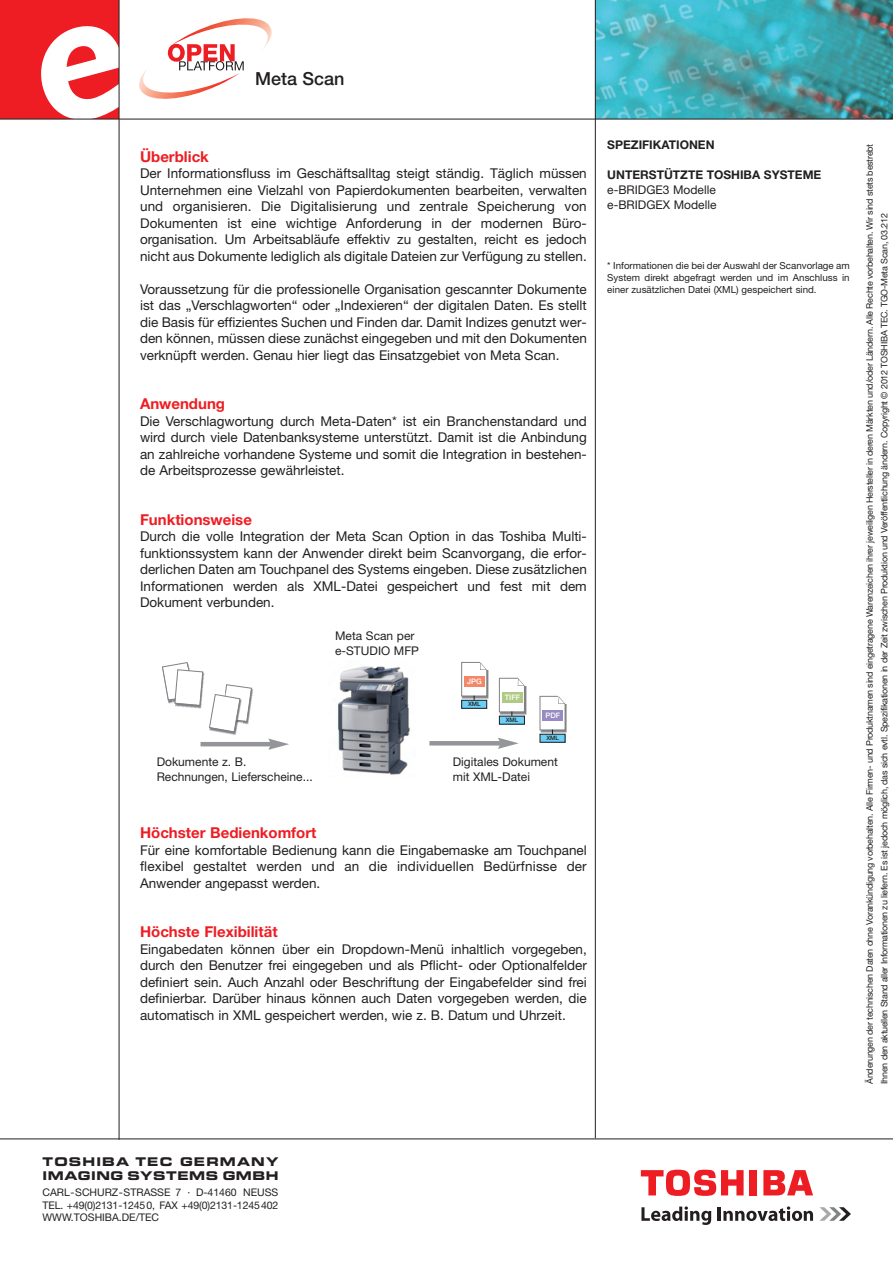
<style>
.page{position:relative;width:893px;height:1263px;background:#fff}
.page>*{position:absolute;margin:0;border:0;box-sizing:border-box;transform-origin:0 0}
.t1{font:500 18px "Helvetica Neue";color:#231f20}
.t2{font:700 15px "Helvetica Neue";color:#ee1d23}
.t3{font:13.5px/16.5px "Helvetica Neue";color:#231f20;text-align:justify}
.t4{font:12px/15.1px "Helvetica Neue";color:#231f20}
.t5{font:700 12px "Helvetica Neue";color:#231f20}
.t6{font:12px/13.5px "Eurostile Bold Extended Two";letter-spacing:.045em;color:#231f20}
.t7{font:10.5px/12px "Helvetica Neue";letter-spacing:-.005em;color:#231f20;text-align:justify}
.t8{font:9.75px/11.7px "Helvetica Neue";color:#231f20;text-align:justify}
.t9{font:9px/14.9px "Helvetica Neue";letter-spacing:-.03em;color:#231f20}
.t10{font:500 7.5px "Helvetica Neue";color:#fff}
.t11{font:500 6px "Helvetica Neue";color:#231f20}
</style>
<div class="page">
<img style="left:539px;top:695px;width:28px;height:40px">
<div style="left:540px;top:696px;width:25px;height:34px;background:#fff"></div>
<div style="left:540px;top:696px;width:25px;height:34px;border:1px solid #808285"></div>
<img style="left:498px;top:677px;width:29px;height:40px">
<div style="left:500px;top:678px;width:24px;height:34px;background:#fff"></div>
<div style="left:499px;top:678px;width:26px;height:34px;border:1px solid #808285"></div>
<img style="left:461px;top:670px;width:28px;height:31px">
<div style="left:462px;top:663px;width:24px;height:33px;background:#fff"></div>
<div style="left:461px;top:662px;width:26px;height:34px;border:1px solid #808285"></div>
<div style="left:464px;top:676px;width:21px;height:11px;background:#f38767"></div>
<div style="left:0;top:0;width:119px;height:119px;background:#ee1d23"></div>
<svg style="left:36px;top:21px;width:83px;height:98px"></svg>
<img style="left:596px;top:0;width:297px;height:119px">
<hr style="left:0;top:119px;width:893px;height:1px;background:#231f20">
<hr style="left:595px;top:0;width:1px;height:1138px;background:#231f20">
<svg style="left:819px;top:1207px;width:32px;height:14px"></svg>
<svg style="left:641px;top:1206px;width:70px;height:19px"></svg>
<hr style="left:718px;top:1207px;width:3px;height:14px;background:#231f20">
<svg style="left:723px;top:1206px;width:90px;height:15px"></svg>
<div style="left:750px;top:1170px;width:7px;height:25px;background:#ee1d23"></div>
<svg style="left:763px;top:1170px;width:50px;height:25px"></svg>
<svg style="left:641px;top:1170px;width:103px;height:26px"></svg>
<hr style="left:0;top:1138px;width:893px;height:1px;background:#231f20">
<hr style="left:119px;top:0;width:1px;height:1140px;background:#231f20">
<svg style="left:139px;top:18px;width:133px;height:81px"></svg>
<img style="left:337px;top:666px;width:73px;height:109px">
<hr style="left:201px;top:742px;width:71px;height:4px;background:#939598">
<svg style="left:268px;top:738px;width:21px;height:12px"></svg>
<hr style="left:429px;top:741px;width:73px;height:4px;background:#939598">
<svg style="left:498px;top:738px;width:21px;height:11px"></svg>
<div style="left:462px;top:700px;width:25px;height:8px;background:#6bcff6"></div>
<div style="left:461px;top:700px;width:26px;height:8px;border:1px solid #231f20"></div>
<svg style="left:480px;top:662px;width:7px;height:8px"></svg>
<img style="left:176px;top:671px;width:29px;height:38px">
<svg style="left:162px;top:662px;width:41px;height:44px"></svg>
<div style="left:502px;top:692px;width:20px;height:11px;background:#b0ca85"></div>
<div style="left:499px;top:716px;width:25px;height:8px;background:#6bcff6"></div>
<div style="left:518px;top:676px;width:12px;height:10px;background:#fff"></div>
<svg style="left:518px;top:678px;width:7px;height:8px"></svg>
<div style="left:542px;top:710px;width:21px;height:11px;background:#978bc2"></div>
<div style="left:540px;top:734px;width:25px;height:8px;background:#6bcff6"></div>
<div style="left:559px;top:694px;width:12px;height:10px;background:#fff"></div>
<svg style="left:558px;top:696px;width:7px;height:8px"></svg>
<img style="left:218px;top:732px;width:19px;height:3px">
<svg style="left:209px;top:684px;width:43px;height:48px"></svg>
<h1 class="t1" style="left:255px;top:72px;width:91px">Meta Scan</h1>
<p class="t2" style="left:140px;top:151px;width:70px">Überblick</p>
<p class="t3" style="left:140px;top:167px;width:448px">Der Informationsfluss im Geschäftsalltag steigt ständig. Täglich müssen Unternehmen eine Vielzahl von Papierdokumenten bearbeiten, verwalten und organisieren. Die Digitalisierung und zentrale Speicherung von Dokumenten ist eine wichtige Anforderung in der modernen Büro&shy;organisation. Um Arbeitsabläufe effektiv zu gestalten, reicht es jedoch nicht aus Dokumente lediglich als digitale Dateien zur Verfügung zu stellen.</p>
<p class="t3" style="left:140px;top:282px;width:448px">Voraussetzung für die professionelle Organisation gescannter Dokumente ist das „Verschlagworten“ oder „Indexieren“ der digitalen Daten. Es stellt die Basis für effizientes Suchen und Finden dar. Damit Indizes genutzt wer&shy;den können, müssen diese zunächst eingegeben und mit den Dokumenten verknüpft werden. Genau hier liegt das Einsatzgebiet von Meta Scan.</p>
<p class="t2" style="left:140px;top:399px;width:86px">Anwendung</p>
<p class="t3" style="left:140px;top:414px;width:448px">Die Verschlagwortung durch Meta-Daten* ist ein Branchenstandard und wird durch viele Datenbanksysteme unterstützt. Damit ist die Anbindung an zahlreiche vorhandene Systeme und somit die Integration in bestehen&shy;de Arbeitsprozesse gewährleistet.</p>
<p class="t2" style="left:140px;top:514px;width:113px">Funktionsweise</p>
<p class="t3" style="left:140px;top:530px;width:448px">Durch die volle Integration der Meta Scan Option in das Toshiba Multi&shy;funktionssystem kann der Anwender direkt beim Scanvorgang, die erfor&shy;derlichen Daten am Touchpanel des Systems eingeben. Diese zusätzlichen Informationen werden als XML-Datei gespeichert und fest mit dem Dokument verbunden.</p>
<p class="t4" style="left:335px;top:629px;width:85px">Meta Scan per e-STUDIO MFP</p>
<p class="t10" style="left:467px;top:678px;width:16px">JPG</p>
<p class="t11" style="left:468px;top:702px;width:14px">XML</p>
<p class="t10" style="left:505px;top:694px;width:17px">TIFF</p>
<p class="t11" style="left:506px;top:718px;width:14px">XML</p>
<p class="t10" style="left:545px;top:712px;width:16px">PDF</p>
<p class="t11" style="left:546px;top:736px;width:14px">XML</p>
<p class="t4" style="left:157px;top:755px;width:157px">Dokumente z. B.<br>Rechnungen, Lieferscheine...</p>
<p class="t4" style="left:453px;top:755px;width:107px">Digitales Dokument mit XML-Datei</p>
<p class="t2" style="left:140px;top:828px;width:178px">Höchster Bedienkomfort</p>
<p class="t3" style="left:140px;top:843px;width:448px">Für eine komfortable Bedienung kann die Eingabemaske am Touchpanel flexibel gestaltet werden und an die individuellen Bedürfnisse der Anwender angepasst werden.</p>
<p class="t2" style="left:140px;top:927px;width:139px">Höchste Flexibilität</p>
<p class="t3" style="left:140px;top:942px;width:448px">Eingabedaten können über ein Dropdown-Menü inhaltlich vorgegeben, durch den Benutzer frei eingegeben und als Pflicht- oder Optionalfelder definiert sein. Auch Anzahl oder Beschriftung der Eingabefelder sind frei definierbar. Darüber hinaus können auch Daten vorgegeben werden, die automatisch in XML gespeichert werden, wie z. B. Datum und Uhrzeit.</p>
<p class="t5" style="left:607px;top:140px;width:109px">SPEZIFIKATIONEN</p>
<p class="t5" style="left:607px;top:170px;width:215px">UNTERSTÜTZTE TOSHIBA SYSTEME</p>
<p class="t4" style="left:607px;top:183px;width:111px">e-BRIDGE3 Modelle e-BRIDGEX Modelle</p>
<p class="t8" style="left:607px;top:261px;width:244px">* Informationen die bei der Auswahl der Scanvorlage am System direkt abgefragt werden und im Anschluss in einer zusätzlichen Datei (XML) gespeichert sind.</p>
<p class="t9" style="left:863px;top:1084px;width:941px;rotate:-90deg">Änderungen der technischen Daten ohne Vorankündigung vorbehalten. Alle Firmen- und Produktnamen sind eingetragene Warenzeichen ihrer jeweiligen Hersteller in deren Märkten und/oder Ländern. Alle Rechte vorbehalten. Wir sind stets bestrebt<br>Ihnen den aktuellen Stand aller Informationen zu liefern. Es ist jedoch möglich, das sich evtl. Spezifikationen in der Zeit zwischen Produktion und Veröffentlichung ändern. Copyright © 2012 TOSHIBA TEC. TGO-Meta Scan, 03.212</p>
<p class="t6" style="left:43px;top:1156px;width:237px">TOSHIBA TEC GERMANY<br>IMAGING SYSTEMS GMBH</p>
<p class="t7" style="left:43px;top:1188px;width:237px">CARL-SCHURZ-STRASSE 7 · D-41460 NEUSS TEL. +49(0)2131-12450, FAX +49(0)2131-1245402<br>WWW.TOSHIBA.DE/TEC</p>
</div>
